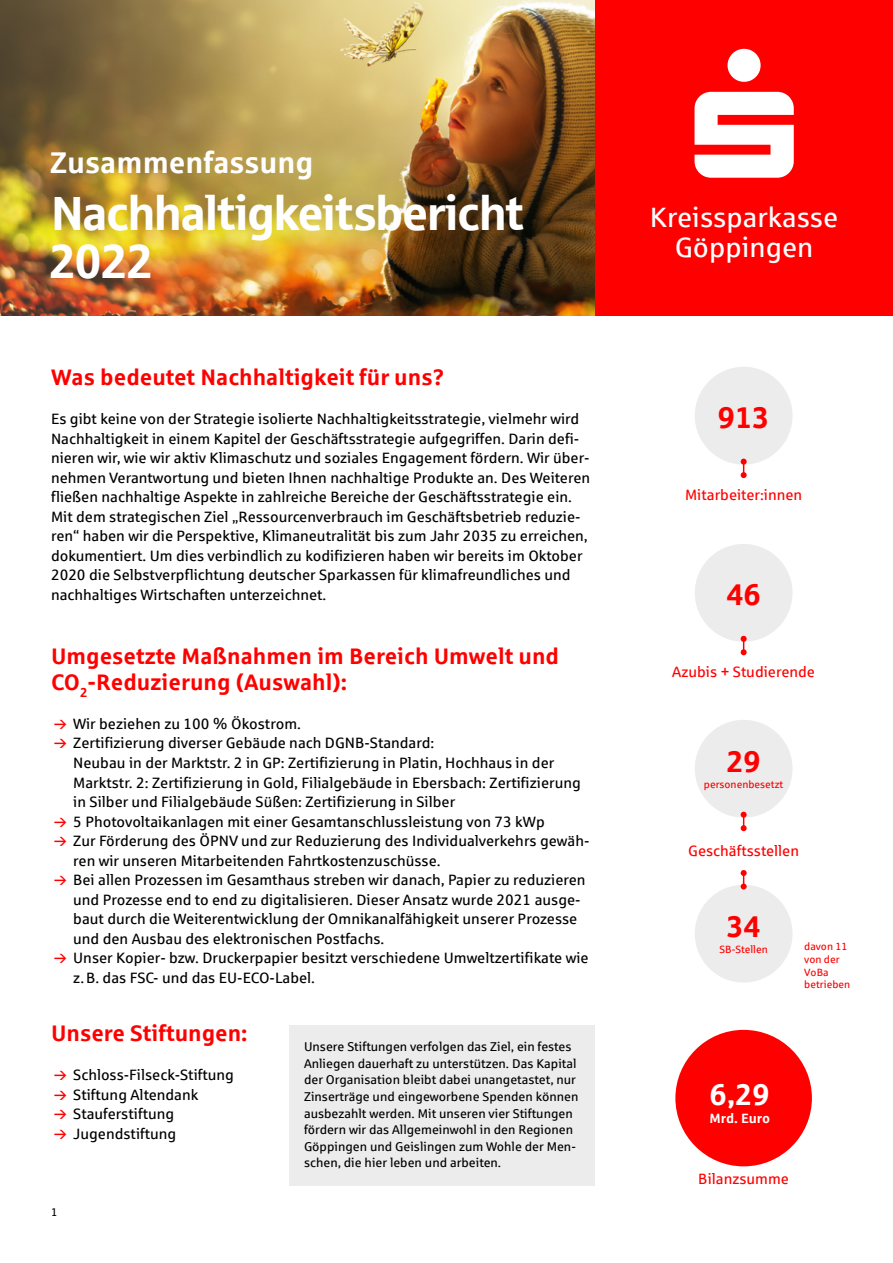
<style>
.page{position:relative;width:893px;height:1263px;background:#fff}
.page>*{position:absolute;margin:0;border:0;box-sizing:border-box;transform-origin:0 0}
.t1{font:48px/48px "Sparkasse Head";color:#fff}
.t2{font:700 30px "Sparkasse Rg";color:#fff}
.t3{font:700 30px "Sparkasse Rg";color:#f00}
.t4{font:28.05px/29.7px "Sparkasse Rg";color:#fff;text-align:center}
.t5{font:700 22.5px/25.5px "Sparkasse Rg";color:#f00}
.t6{font:15px/19.5px "Sparkasse Rg";color:#000}
.t7{font:15px "Sparkasse Rg";color:#f00}
.t8{font:700 13.5px "Sparkasse Rg";color:#fff}
.t9{font:12.75px/16.6px "Sparkasse Rg";color:#000}
.t10{font:11.25px "Sparkasse Rg";color:#000}
.t11{font:10.5px/12.6px "Sparkasse Rg";color:#f00}
</style>
<div class="page">
<img style="left:0;top:0;width:595px;height:316px">
<div style="left:595px;top:0;width:298px;height:316px;background:#f00"></div>
<svg style="left:694px;top:49px;width:100px;height:129px"></svg>
<div style="left:290px;top:1025px;width:305px;height:161px;background:#ececec"></div>
<div style="left:695px;top:367px;width:97px;height:98px;background:#ececec;border-radius:50%"></div>
<div style="left:695px;top:544px;width:97px;height:98px;background:#ececec;border-radius:50%"></div>
<div style="left:695px;top:720px;width:97px;height:98px;background:#ececec;border-radius:50%"></div>
<div style="left:675px;top:1030px;width:137px;height:136px;background:#f00;border-radius:50%"></div>
<div style="left:695px;top:885px;width:97px;height:97px;background:#ececec;border-radius:50%"></div>
<svg style="left:741px;top:459px;width:6px;height:19px"></svg>
<svg style="left:741px;top:636px;width:6px;height:19px"></svg>
<svg style="left:741px;top:812px;width:6px;height:19px"></svg>
<svg style="left:741px;top:870px;width:6px;height:19px"></svg>
<h2 class="t2" style="left:50px;top:143px;width:265px">Zusammenfassung</h2>
<h1 class="t1" style="left:49px;top:187px;width:476px">Nachhaltigkeitsbericht<br>2022</h1>
<h3 class="t5" style="left:51px;top:364px;width:395px">Was bedeutet Nachhaltigkeit für uns?</h3>
<p class="t6" style="left:51px;top:409px;width:541px">Es gibt keine von der Strategie isolierte Nachhaltigkeitsstrategie, vielmehr wird Nachhaltigkeit in einem Kapitel der Geschäftsstrategie aufgegriffen. Darin defi&shy;nieren wir, wie wir aktiv Klimaschutz und soziales Engagement fördern. Wir über&shy;nehmen Verantwortung und bieten Ihnen nachhaltige Produkte an. Des Weiteren fließen nachhaltige Aspekte in zahlreiche Bereiche der Geschäftsstrategie ein.<br>Mit dem strategischen Ziel „Ressourcenverbrauch im Geschäftsbetrieb reduzie&shy;ren“ haben wir die Perspektive, Klimaneutralität bis zum Jahr 2035 zu erreichen, dokumentiert. Um dies verbindlich zu kodifizieren haben wir bereits im Oktober 2020 die Selbstverpflichtung deutscher Sparkassen für klimafreundliches und nachhaltiges Wirtschaften unterzeichnet.</p>
<h3 class="t5" style="left:51px;top:643px;width:510px">Umgesetzte Maßnahmen im Bereich Umwelt und<br>CO<sub>2</sub>-Reduzierung (Auswahl):</h3>
<p class="t6" style="left:73px;top:713px;width:518px">Wir beziehen zu 100 % Ökostrom.<br>Zertifizierung diverser Gebäude nach DGNB-Standard:<br>Neubau in der Marktstr. 2 in GP: Zertifizierung in Platin, Hochhaus in der Marktstr. 2: Zertifizierung in Gold, Filialgebäude in Ebersbach: Zertifizierung in Silber und Filialgebäude Süßen: Zertifizierung in Silber<br>5 Photovoltaikanlagen mit einer Gesamtanschlussleistung von 73 kWp<br>Zur Förderung des ÖPNV und zur Reduzierung des Individualverkehrs gewäh&shy;ren wir unseren Mitarbeitenden Fahrtkostenzuschüsse.<br>Bei allen Prozessen im Gesamthaus streben wir danach, Papier zu reduzieren und Prozesse end to end zu digitalisieren. Dieser Ansatz wurde 2021 ausge&shy;baut durch die Weiterentwicklung der Omnikanalfähigkeit unserer Prozesse und den Ausbau des elektronischen Postfachs.<br>Unser Kopier- bzw. Druckerpapier besitzt verschiedene Umweltzertifikate wie z.B. das FSC- und das EU-ECO-Label.</p>
<h3 class="t5" style="left:51px;top:1019px;width:198px">Unsere Stiftungen:</h3>
<p class="t6" style="left:73px;top:1065px;width:162px">Schloss-Filseck-Stiftung<br>Stiftung Altendank<br>Stauferstiftung<br>Jugendstiftung</p>
<p class="t10" style="left:51px;top:1205px;width:8px">1</p>
<p class="t9" style="left:304px;top:1038px;width:276px">Unsere Stiftungen verfolgen das Ziel, ein festes Anliegen dauerhaft zu unterstützen. Das Kapital der Organisation bleibt dabei unangetastet, nur Zinserträge und eingeworbene Spenden können ausbezahlt werden. Mit unseren vier Stiftungen fördern wir das Allgemeinwohl in den Regionen Göppingen und Geislingen zum Wohle der Men&shy;schen, die hier leben und arbeiten.</p>
<h3 class="t4" style="left:650px;top:202px;width:190px">Kreissparkasse<br>Göppingen</h3>
<h2 class="t3" style="left:718px;top:399px;width:53px">913</h2>
<p class="t7" style="left:685px;top:485px;width:119px">Mitarbeiter:innen</p>
<h2 class="t3" style="left:726px;top:576px;width:36px">46</h2>
<p class="t7" style="left:672px;top:663px;width:144px">Azubis + Studierende</p>
<h2 class="t3" style="left:726px;top:743px;width:36px">29</h2>
<p class="t11" style="left:704px;top:778px;width:81px">personenbesetzt</p>
<p class="t7" style="left:688px;top:842px;width:112px">Geschäftsstellen</p>
<h2 class="t3" style="left:726px;top:907px;width:36px">34</h2>
<p class="t11" style="left:719px;top:943px;width:50px">SB-Stellen</p>
<p class="t11" style="left:804px;top:940px;width:47px">davon 11 von der<br>VoBa betrieben</p>
<h2 class="t2" style="left:709px;top:1076px;width:62px">6,29</h2>
<p class="t8" style="left:709px;top:1110px;width:62px">Mrd. Euro</p>
<p class="t7" style="left:698px;top:1170px;width:92px">Bilanzsumme</p>
</div>
